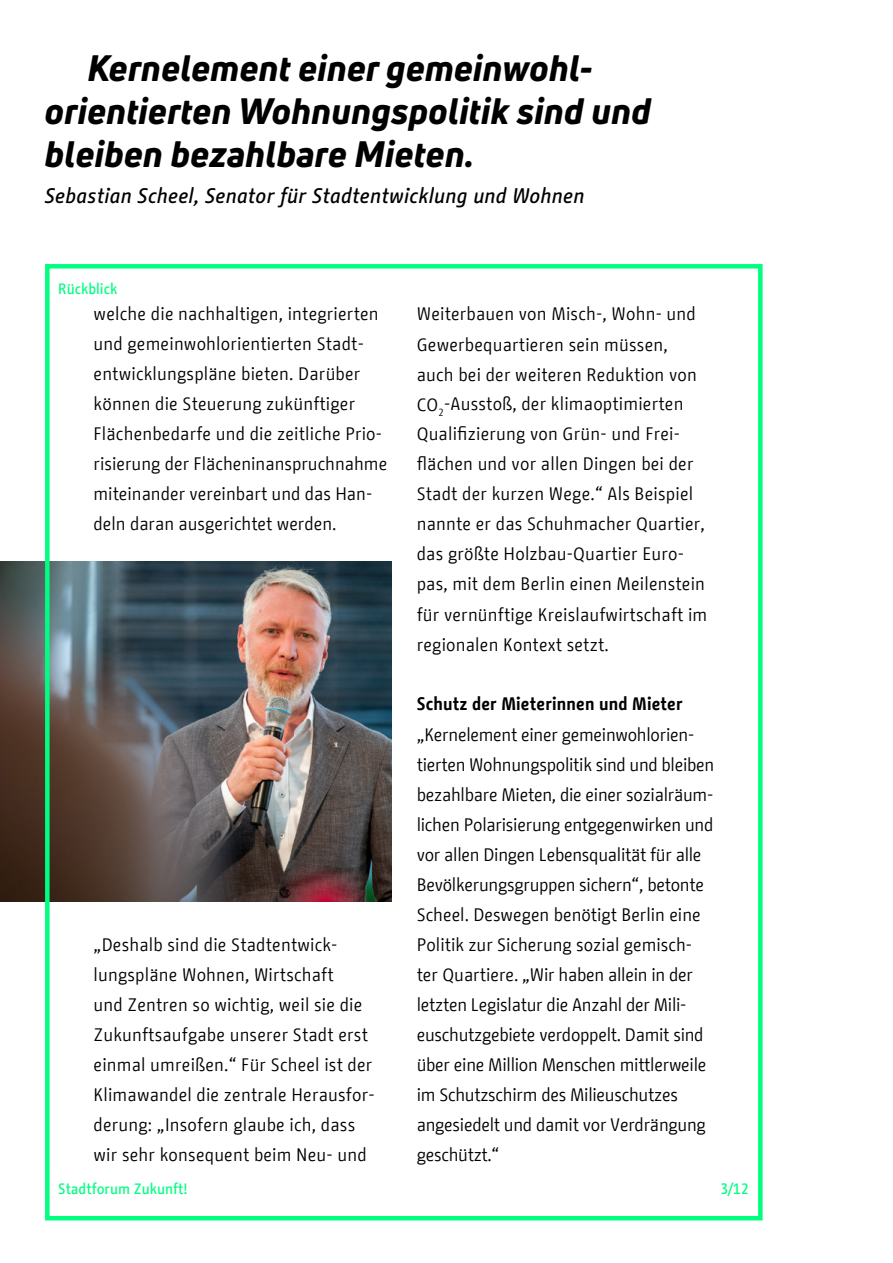
<style>
.page{position:relative;width:893px;height:1263px;background:#fff}
.page>*{position:absolute;margin:0;border:0;box-sizing:border-box;transform-origin:0 0}
.Zitate{font:italic 800 36px/43.2px "Uni Neue";letter-spacing:.01em;color:#000}
.Zitate-2{font:italic 500 21px "BMF Change";letter-spacing:.01em;color:#000}
.Fließtext{font:18px/30px "BMF Change";letter-spacing:.01em;color:#000}
.Fließtext-2{font:18px/30px "BMF Change";letter-spacing:-.015em;color:#000}
.Überschrift_3{font:700 18px "BMF Change";letter-spacing:.01em;color:#000}
.t1{font:500 15px "BMF Change";color:#00fe81}
</style>
<div class="page">
<img style="left:0;top:562px;width:391px;height:340px">
<div style="left:45px;top:264px;width:718px;height:956px;border:4px solid #00fe81"></div>
<h5 class="Zitate" style="left:45px;top:46px;width:607px;text-indent:43px">Kernelement einer gemeinwohl&shy;orientierten Wohnungspolitik sind und bleiben bezahlbare Mieten.</h5>
<h5 class="Zitate-2" style="left:45px;top:181px;width:541px">Sebastian Scheel, Senator für Stadtentwicklung und Wohnen</h5>
<p class="t1" style="left:58px;top:278px;width:61px">Rückblick</p>
<p class="Fließtext" style="left:94px;top:299px;width:295px">welche die nachhaltigen, integrierten und gemeinwohlorientierten Stadt&shy;entwicklungspläne bieten. Darüber können die Steuerung zukünftiger Flächenbedarfe und die zeitliche Prio&shy;risierung der Flächeninanspruchnahme miteinander vereinbart und das Han&shy;deln daran ausgerichtet werden.</p>
<p class="Fließtext" style="left:94px;top:929px;width:283px">„Deshalb sind die Stadtentwick&shy;lungspläne Wohnen, Wirtschaft<br>und Zentren so wichtig, weil sie die Zukunftsaufgabe unserer Stadt erst einmal umreißen.“ Für Scheel ist der Klimawandel die zentrale Herausfor&shy;derung: „Insofern glaube ich, dass wir sehr konsequent beim Neu- und</p>
<p class="Fließtext" style="left:417px;top:299px;width:292px">Weiterbauen von Misch-, Wohn- und Gewerbequartieren sein müssen, auch bei der weiteren Reduktion von CO<sub>2</sub>-Ausstoß, der klimaoptimierten Qualifizierung von Grün- und Frei&shy;flächen und vor allen Dingen bei der Stadt der kurzen Wege.“ Als Beispiel nannte er das Schuhmacher Quartier, das größte Holzbau-Quartier Euro&shy;pas, mit dem Berlin einen Meilenstein für vernünftige Kreislaufwirtschaft im regionalen Kontext setzt.</p>
<h4 class="Überschrift_3" style="left:417px;top:691px;width:268px">Schutz der Mieterinnen und Mieter</h4>
<p class="Fließtext-2" style="left:417px;top:719px;width:299px">„Kernelement einer gemeinwohlorien&shy;tierten Wohnungspolitik sind und bleiben bezahlbare Mieten, die einer sozialräum&shy;lichen Polarisierung entgegenwirken und vor allen Dingen Lebensqualität für alle Bevölkerungsgruppen sichern“, betonte Scheel. Deswegen benötigt Berlin eine Politik zur Sicherung sozial gemisch&shy;ter Quartiere. „Wir haben allein in der letzten Legislatur die Anzahl der Mili&shy;euschutzgebiete verdoppelt. Damit sind über eine Million Menschen mittlerweile im Schutzschirm des Milieuschutzes angesiedelt und damit vor Verdrängung geschützt.“</p>
<p class="t1" style="left:58px;top:1178px;width:131px">Stadtforum Zukunft!</p>
<p class="t1" style="left:720px;top:1178px;width:30px">3/12</p>
</div>
